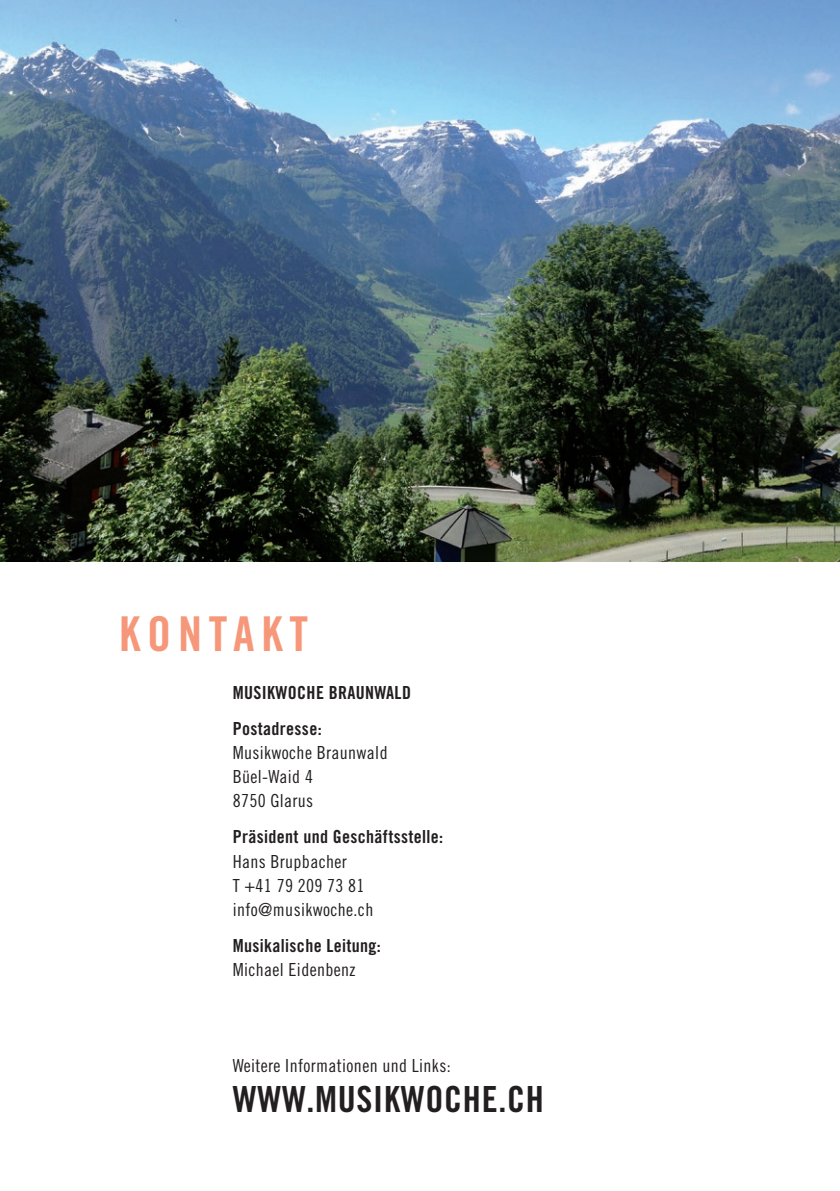
<style>
.page{position:relative;width:840px;height:1191px;background:#fff}
.page>*{position:absolute;margin:0;border:0;box-sizing:border-box;transform-origin:0 0}
.mwbw_titel_links_gro{font:48px "Trade Gothic LT Std Bd Cn 20";letter-spacing:.14em;color:#f6977a}
.mwbw_zwischentitel{font:36px "Trade Gothic LT Std Bd Cn 20";letter-spacing:.02em;color:#231f20}
.mwbw_text{font:18px "Trade Gothic LT Std Cn 18";letter-spacing:.02em;color:#231f20}
.mwbw_zwischentitel-2{font:18px "Trade Gothic LT Std Bd Cn 20";letter-spacing:.02em;color:#231f20}
</style>
<div class="page">
<img style="left:0;top:0;width:839px;height:561px">
<p class="mwbw_titel_links_gro" style="left:119px;top:605px;width:190px">KONTAKT</p>
<p class="mwbw_zwischentitel-2" style="left:232px;top:682px;width:180px">MUSIKWOCHE BRAUNWALD</p>
<p class="mwbw_zwischentitel-2" style="left:232px;top:718px;width:90px">Postadresse:</p>
<p class="mwbw_text" style="left:232px;top:742px;width:156px">Musikwoche Braunwald</p>
<p class="mwbw_text" style="left:232px;top:766px;width:82px">Büel-Waid 4</p>
<p class="mwbw_text" style="left:232px;top:790px;width:82px">8750 Glarus</p>
<p class="mwbw_zwischentitel-2" style="left:232px;top:826px;width:212px">Präsident und Geschäftsstelle:</p>
<p class="mwbw_text" style="left:232px;top:850px;width:115px">Hans Brupbacher</p>
<p class="mwbw_text" style="left:232px;top:874px;width:133px">T +41 79 209 73 81</p>
<p class="mwbw_text" style="left:232px;top:898px;width:142px">info@musikwoche.ch</p>
<p class="mwbw_zwischentitel-2" style="left:232px;top:934px;width:150px">Musikalische Leitung:</p>
<p class="mwbw_text" style="left:232px;top:958px;width:124px">Michael Eidenbenz</p>
<p class="mwbw_text" style="left:232px;top:1054px;width:219px">Weitere Informationen und Links:</p>
<p class="mwbw_zwischentitel" style="left:232px;top:1076px;width:312px">WWW.MUSIKWOCHE.CH</p>
</div>
